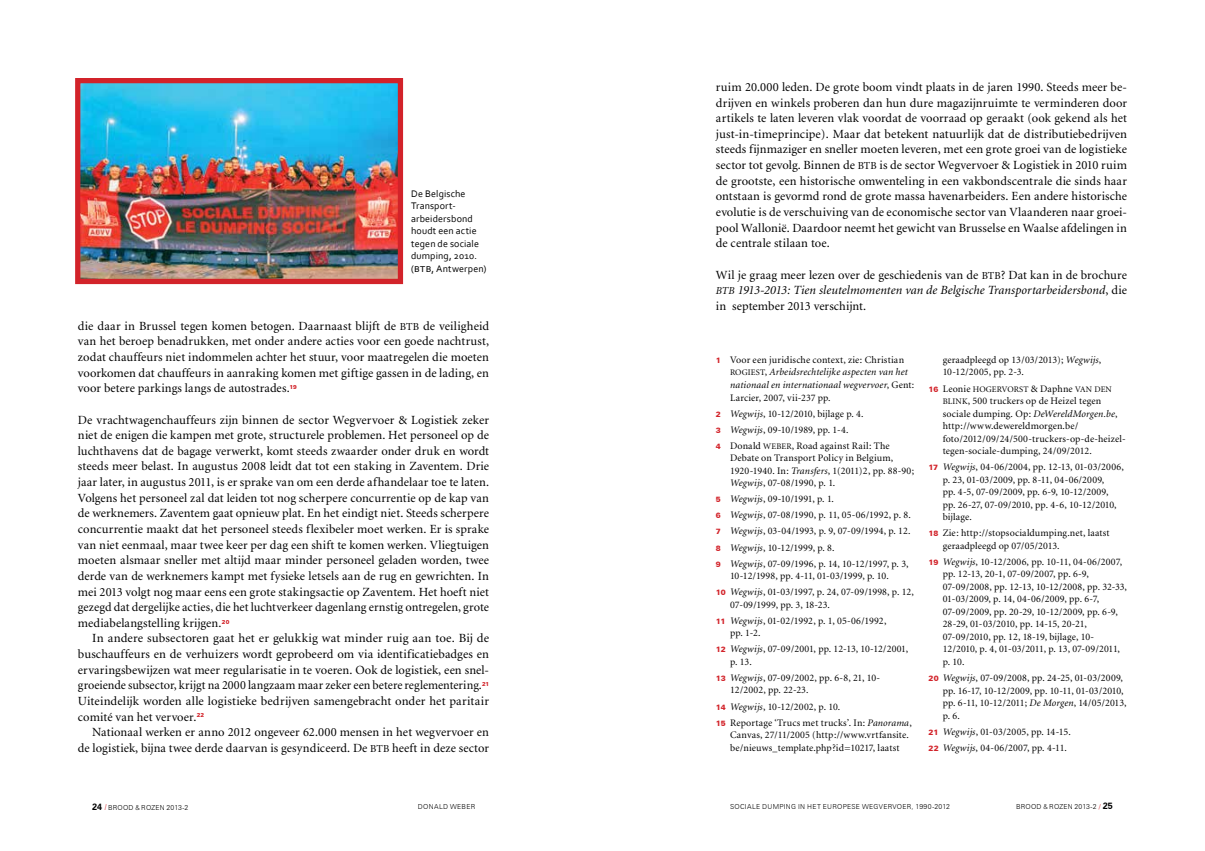
<style>
.page{position:relative;width:1205px;height:851px;background:#fff}
.page>*{position:absolute;margin:0;border:0;box-sizing:border-box;transform-origin:0 0}
.t1{font:12.5px/15.6px "Minion";letter-spacing:.005em;color:#000;text-align:justify}
.t2{font:10px/12.5px "Minion";letter-spacing:.01em;color:#000}
.t3{font:10px/12.5px "Corbel";letter-spacing:.015em;color:#000}
.t4{font:8.5px "Minion Regular SC850";letter-spacing:.01em;color:#000}
.t5{font:300 6.88px "Zurich BT";letter-spacing:.03em;color:#000}
.t6{font:900 5.5px "Zurich BT";letter-spacing:.005em;color:#d2232a}
.s1{font-size:11.25px}
.s2{font-family:"Minion Regular SC850";font-size:10.62px}
.s3{font-family:"Minion Italic SC850";font-size:10.62px}
.s4{font-style:italic}
.s5{font-family:"Zurich BT";font-weight:900;font-size:7.5px;color:#d2232a}
.s6{font-family:"Minion Regular SC850";font-size:8.5px}
.s7{font-family:"Minion";font-size:10px}
.s8{font-weight:700;font-size:9px}
.s9{font-family:"Candara";font-weight:400;color:#d2232a}
.s10{font-family:"Futura BT"}
.s11{font-weight:400;color:#d2232a}
</style>
<div class="page">
<img style="left:75px;top:78px;width:329px;height:207px">
<p class="t3" style="left:411px;top:187px;width:77px">De Belgische<br>Transport&shy;arbeidersbond houdt een actie tegen de sociale dumping, 2010. (<span class="s1">btb</span>, Antwerpen)</p>
<p class="t1" style="left:78px;top:318px;width:413px">die daar in Brussel tegen komen betogen. Daarnaast blijft de <span class="s2">BTB</span> de veiligheid van het beroep benadrukken, met onder andere acties voor een goede nachtrust, zodat chauffeurs niet indommelen achter het stuur, voor maatregelen die moeten voorkomen dat chauffeurs in aanraking komen met giftige gassen in de lading, en voor betere parkings langs de autostrades.</p>
<p class="t6" style="left:289px;top:383px;width:9px">19</p>
<p class="t1" style="left:78px;top:412px;width:413px">De vrachtwagenchauffeurs zijn binnen de sector Wegvervoer &amp; Logistiek zeker niet de enigen die kampen met grote, structurele problemen. Het personeel op de luchthavens dat de bagage verwerkt, komt steeds zwaarder onder druk en wordt steeds meer belast. In augustus 2008 leidt dat tot een staking in Zaventem. Drie jaar later, in augustus 2011, is er sprake van om een derde afhandelaar toe te laten.<br>Volgens het personeel zal dat leiden tot nog scherpere concurrentie op de kap van de werknemers. Zaventem gaat opnieuw plat. En het eindigt niet. Steeds scherpere concurrentie maakt dat het personeel steeds flexibeler moet werken. Er is sprake van niet eenmaal, maar twee keer per dag een shift te komen werken. Vliegtuigen moeten alsmaar sneller met altijd maar minder personeel geladen worden, twee derde van de werknemers kampt met fysieke letsels aan de rug en gewrichten. In mei 2013 volgt nog maar eens een grote stakingsactie op Zaventem. Het hoeft niet gezegd dat dergelijke acties, die het luchtverkeer dagenlang ernstig ontregelen, grote mediabelangstelling krijgen.</p>
<p class="t6" style="left:222px;top:618px;width:9px">20</p>
<p class="t1" style="left:78px;top:631px;width:413px;text-indent:14px">In andere subsectoren gaat het er gelukkig wat minder ruig aan toe. Bij de buschauffeurs en de verhuizers wordt geprobeerd om via identificatiebadges en ervaringsbewijzen wat meer regularisatie in te voeren. Ook de logistiek, een snel&shy;groeiende subsector, krijgt na 2000 langzaam maar zeker een betere reglementering.</p>
<p class="t6" style="left:482px;top:680px;width:8px">21</p>
<p class="t1" style="left:78px;top:693px;width:412px">Uiteindelijk worden alle logistieke bedrijven samengebracht onder het paritair comité van het vervoer.</p>
<p class="t6" style="left:197px;top:712px;width:9px">22</p>
<p class="t1" style="left:78px;top:724px;width:413px;text-align:right">Nationaal werken er anno 2012 ongeveer 62.000 mensen in het wegvervoer en de logistiek, bijna twee derde daarvan is gesyndiceerd. De <span class="s2">BTB</span> heeft in deze sector</p>
<p class="t1" style="left:716px;top:80px;width:413px">ruim 20.000 leden. De grote boom vindt plaats in de jaren 1990. Steeds meer be&shy;drijven en winkels proberen dan hun dure magazijnruimte te verminderen door artikels te laten leveren vlak voordat de voorraad op geraakt (ook gekend als het just-in-timeprincipe). Maar dat betekent natuurlijk dat de distributiebedrijven steeds fijnmaziger en sneller moeten leveren, met een grote groei van de logistieke sector tot gevolg. Binnen de <span class="s2">BTB</span> is de sector Wegvervoer &amp; Logistiek in 2010 ruim de grootste, een historische omwenteling in een vakbondscentrale die sinds haar ontstaan is gevormd rond de grote massa havenarbeiders. Een andere historische evolutie is de verschuiving van de economische sector van Vlaanderen naar groei&shy;pool Wallonië. Daardoor neemt het gewicht van Brusselse en Waalse afdelingen in de centrale stilaan toe.</p>
<p class="t1" style="left:716px;top:267px;width:413px">Wil je graag meer lezen over de geschiedenis van de <span class="s2">BTB</span>? Dat kan in de brochure <span class="s3">btb</span> <span class="s4">1913-2013: Tien sleutelmomenten van de Belgische Transportarbeidersbond</span>, die in september 2013 verschijnt.</p>
<p class="t2" style="left:730px;top:354px;width:186px;text-indent:-14px"><span class="s5">1</span> Voor een juridische context, zie: Christian <span class="s6">ROGIEST</span>, <span class="s4">Arbeidsrechtelijke aspecten van het nationaal en internationaal wegvervoer</span>, Gent:<br>Larcier, 2007, vii-237 pp.</p>
<p class="t2" style="left:716px;top:405px;width:175px;line-height:16px"><span class="s5">2</span> <span class="s4">Wegwijs</span>, 10-12/2010, bijlage p. 4.<br><span class="s5">3</span> <span class="s4">Wegwijs</span>, 09-10/1989, pp. 1-4.<br><span class="s5">4</span> Donald <span class="s6">WEBER</span>, Road against Rail: The</p>
<p class="t2" style="left:730px;top:452px;width:186px">Debate on Transport Policy in Belgium,<br>1920-1940. In: <span class="s4">Transfers</span>, 1(2011)2, pp. 88-90;<br><span class="s4">Wegwijs</span>, 07-08/1990, p. 1.</p>
<p class="t2" style="left:716px;top:491px;width:196px;line-height:16px"><span class="s5">5</span> <span class="s4">Wegwijs</span>, 09-10/1991, p. 1.<br><span class="s5">6</span> <span class="s4">Wegwijs</span>, 07-08/1990, p. 11, 05-06/1992, p. 8.<br><span class="s5">7</span> <span class="s4">Wegwijs</span>, 03-04/1993, p. 9, 07-09/1994, p. 12.<br><span class="s5">8</span> <span class="s4">Wegwijs</span>, 10-12/1999, p. 8.<br><span class="s5">9</span> <span class="s4">Wegwijs</span>, 07-09/1996, p. 14, 10-12/1997, p. 3,</p>
<p class="t2" style="left:716px;top:568px;width:200px;line-height:16.1px;text-indent:14px">10-12/1998, pp. 4-11, 01-03/1999, p. 10.<br><span class="s5">10</span> <span class="s4">Wegwijs</span>, 01-03/1997, p. 24, 07-09/1998, p. 12,</p>
<p class="t2" style="left:716px;top:596px;width:172px;line-height:16.1px;text-indent:14px">07-09/1999, pp. 3, 18-23.<br><span class="s5">11</span> <span class="s4">Wegwijs</span>, 01-02/1992, p. 1, 05-06/1992,</p>
<p class="t2" style="left:716px;top:625px;width:194px;line-height:16px;text-indent:14px">pp. 1-2.<br><span class="s5">12</span> <span class="s4">Wegwijs</span>, 07-09/2001, pp. 12-13, 10-12/2001,</p>
<p class="t2" style="left:716px;top:654px;width:166px;line-height:16.1px;text-indent:14px">p. 13.<br><span class="s5">13</span> <span class="s4">Wegwijs</span>, 07-09/2002, pp. 6-8, 21, 10-</p>
<p class="t2" style="left:716px;top:682px;width:197px;line-height:16px;text-indent:14px">12/2002, pp. 22-23.<br><span class="s5">14</span> <span class="s4">Wegwijs</span>, 10-12/2002, p. 10.<br><span class="s5">15</span> Reportage ‘Trucs met trucks’. In: <span class="s4">Panorama</span>,</p>
<p class="t2" style="left:730px;top:729px;width:180px">Canvas, 27/11/2005 (http://www.vrtfansite. be/nieuws_template.php?id=10217, laatst</p>
<p class="t2" style="left:943px;top:354px;width:160px">geraadpleegd op 13/03/2013); <span class="s4">Wegwijs</span>,<br>10-12/2005, pp. 2-3.</p>
<p class="t4" style="left:928px;top:384px;width:185px"><span class="s5">16</span> <span class="s7">Leonie</span> HOGERVORST <span class="s7">&amp; Daphne</span> VAN DEN</p>
<p class="t2" style="left:943px;top:395px;width:184px"><span class="s6">BLINK</span>, 500 truckers op de Heizel tegen sociale dumping. Op: <span class="s4">DeWereldMorgen.be</span>, http://www.dewereldmorgen.be/ foto/2012/09/24/500-truckers-op-de-heizel&shy;tegen-sociale-dumping, 24/09/2012.</p>
<p class="t2" style="left:943px;top:461px;width:182px;text-indent:-14px"><span class="s5">17</span> <span class="s4">Wegwijs</span>, 04-06/2004, pp. 12-13, 01-03/2006, p. 23, 01-03/2009, pp. 8-11, 04-06/2009,<br>pp. 4-5, 07-09/2009, pp. 6-9, 10-12/2009, pp. 26-27, 07-09/2010, pp. 4-6, 10-12/2010, bijlage.</p>
<p class="t2" style="left:943px;top:527px;width:168px;text-indent:-14px"><span class="s5">18</span> Zie: http://stopsocialdumping.net, laatst geraadpleegd op 07/05/2013.</p>
<p class="t2" style="left:943px;top:555px;width:186px;text-indent:-14px"><span class="s5">19</span> <span class="s4">Wegwijs</span>, 10-12/2006, pp. 10-11, 04-06/2007, pp. 12-13, 20-1, 07-09/2007, pp. 6-9, 07-09/2008, pp. 12-13, 10-12/2008, pp. 32-33, 01-03/2009, p. 14, 04-06/2009, pp. 6-7, 07-09/2009, pp. 20-29, 10-12/2009, pp. 6-9, 28-29, 01-03/2010, pp. 14-15, 20-21, 07-09/2010, pp. 12, 18-19, bijlage, 10- 12/2010, p. 4, 01-03/2011, p. 13, 07-09/2011, p. 10.</p>
<p class="t2" style="left:943px;top:671px;width:185px;text-indent:-14px"><span class="s5">20</span> <span class="s4">Wegwijs</span>, 07-09/2008, pp. 24-25, 01-03/2009, pp. 16-17, 10-12/2009, pp. 10-11, 01-03/2010, pp. 6-11, 10-12/2011; <span class="s4">De Morgen</span>, 14/05/2013, p. 6.</p>
<p class="t2" style="left:928px;top:723px;width:144px;line-height:16px"><span class="s5">21</span> <span class="s4">Wegwijs</span>, 01-03/2005, pp. 14-15.<br><span class="s5">22</span> <span class="s4">Wegwijs</span>, 04-06/2007, pp. 4-11.</p>
<p class="t5" style="left:92px;top:802px;width:98px"><span class="s8">24</span> <span class="s9">/</span> BROOD <span class="s10">&amp;</span> ROZEN 2013-2</p>
<p class="t5" style="left:1016px;top:802px;width:98px">BROOD <span class="s10">&amp;</span> ROZEN 2013-2 <span class="s11">/</span> <span class="s8">25</span></p>
<p class="t5" style="left:418px;top:802px;width:6px">DON</p>
<p class="t5" style="left:434px;top:802px;width:29px">ALD WEBER</p>
<p class="t5" style="left:730px;top:802px;width:6px">SOC</p>
<p class="t5" style="left:745px;top:802px;width:158px">IALE DUMPIN G IN HET EURO PESE WEGVERVOER</p>
<p class="t5" style="left:911px;top:802px;width:40px">, 1990-2012</p>
</div>
